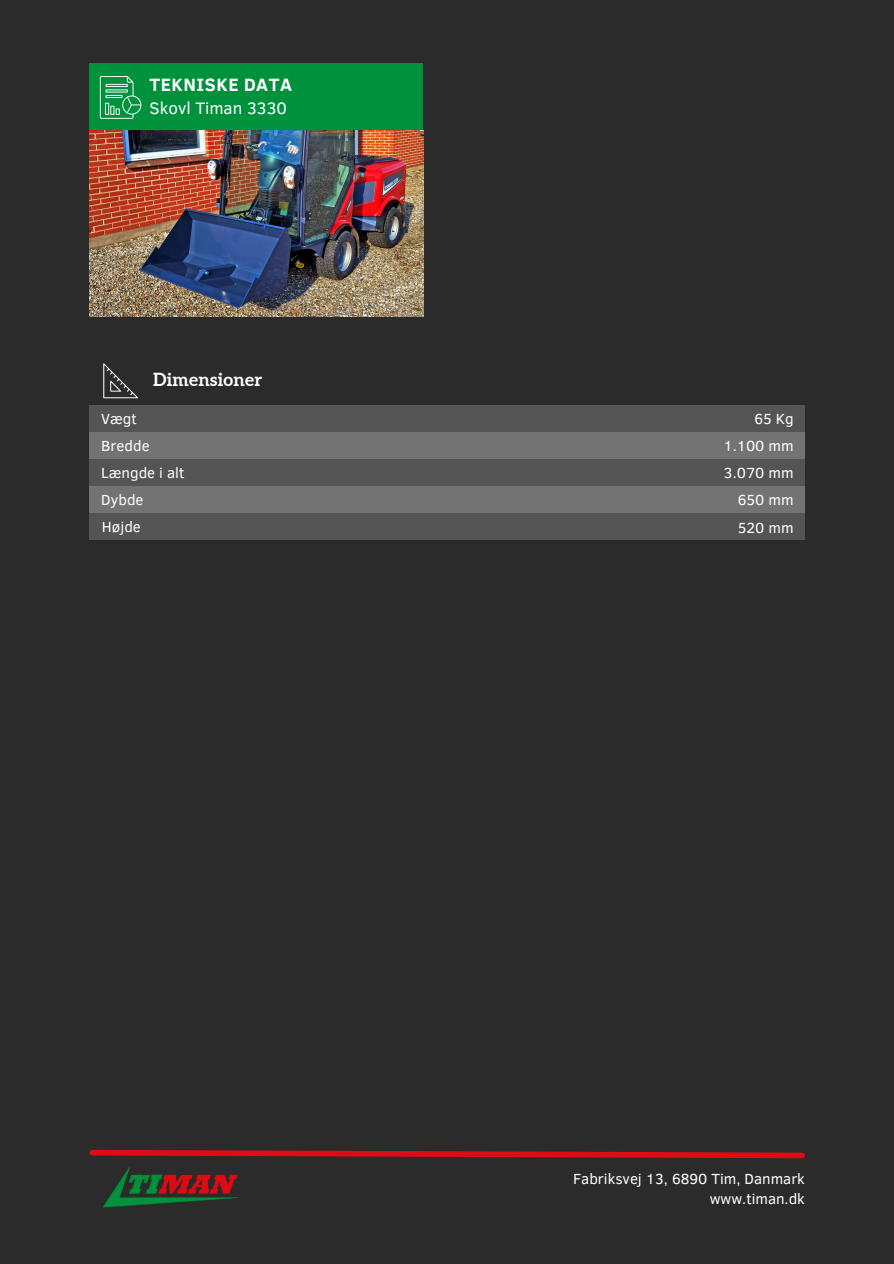
<style>
.page{position:relative;width:894px;height:1264px;background:#fff}
.page>*{position:absolute;margin:0;border:0;box-sizing:border-box;transform-origin:0 0}
.t1{font:700 18.3px "Clear Sans";letter-spacing:.03em;color:#fff}
.t2{font:700 18px "Aleo";letter-spacing:.015em;color:#fff}
.t3{font:16.95px "Clear Sans";color:#fff}
.t4{font:15px/27.2px "Clear Sans";color:#fff;text-align:right}
</style>
<div class="page">
<div style="left:0;top:0;width:893px;height:1263px;background:#2b2b2b"></div>
<div style="left:89px;top:63px;width:334px;height:67px;background:#00913c"></div>
<svg style="left:100px;top:76px;width:41px;height:43px"></svg>
<img style="left:103px;top:1167px;width:135px;height:41px">
<svg style="left:89px;top:1149px;width:716px;height:10px"></svg>
<img style="left:89px;top:130px;width:334px;height:186px">
<svg style="left:103px;top:363px;width:35px;height:35px"></svg>
<div style="left:89px;top:405px;width:715px;height:26px;background:#545454"></div>
<div style="left:89px;top:432px;width:715px;height:26px;background:#737373"></div>
<div style="left:89px;top:459px;width:715px;height:27px;background:#545454"></div>
<div style="left:89px;top:486px;width:715px;height:27px;background:#737373"></div>
<div style="left:89px;top:513px;width:715px;height:27px;background:#545454"></div>
<p class="t1" style="left:149px;top:71px;width:144px">TEKNISKE DATA</p>
<p class="t3" style="left:149px;top:96px;width:139px">Skovl Timan 3330</p>
<p class="t2" style="left:153px;top:369px;width:111px">Dimensioner</p>
<p class="t4" style="left:101px;top:404px;width:84px;text-align:left">Vægt<br>Bredde<br>Længde i alt<br>Dybde</p>
<p class="t4" style="left:723px;top:404px;width:72px">65 Kg<br>1.100 mm<br>3.070 mm<br>650 mm</p>
<p class="t4" style="left:102px;top:512px;width:40px">Højde</p>
<p class="t4" style="left:737px;top:513px;width:57px">520 mm</p>
<p class="t4" style="left:573px;top:1167px;width:233px;line-height:20.2px">Fabriksvej 13, 6890 Tim, Danmark www.timan.dk</p>
</div>
